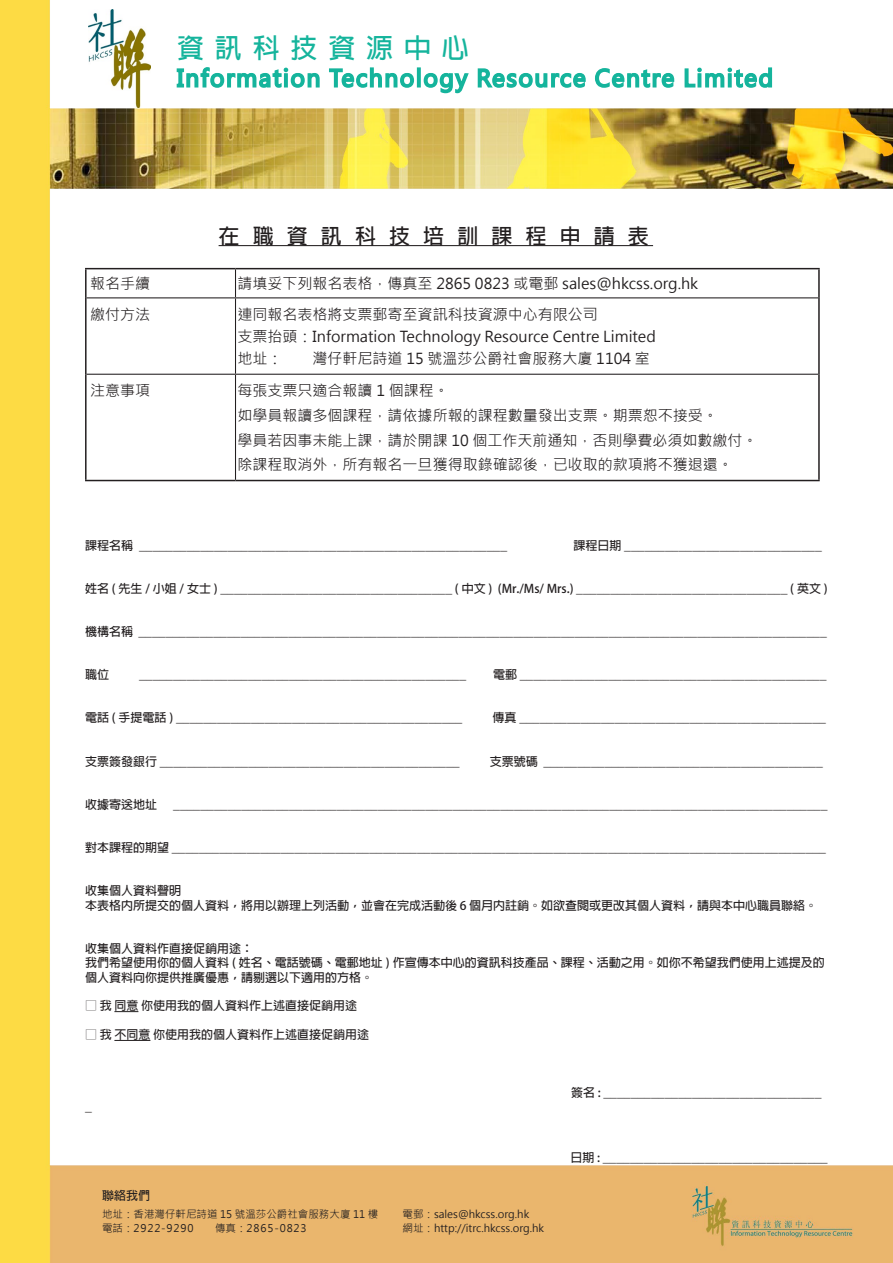
<style>
.page{position:relative;width:893px;height:1263px;background:#fff}
.page>*{position:absolute;margin:0;border:0;box-sizing:border-box;transform-origin:0 0}
.t1{font:700 27px "Adobe Fan Heiti Std";letter-spacing:.4em;color:#15b49c}
.t2{font:700 21px "Adobe Fan Heiti Std";color:#231f20}
.t3{font:15px/24.8px "Microsoft Jheng Hei";color:#231f20}
.t4{font:700 12px/14.4px "Adobe Fan Heiti Std";color:#231f20}
.t5{font:10.5px/14.4px "Microsoft Jheng Hei";color:#231f20}
.t6{font:10.5px "Microsoft Jheng Hei";letter-spacing:.08em;color:#231f20}
</style>
<div class="page">
<img style="left:0;top:0;width:893px;height:1263px">
<img style="left:88px;top:9px;width:62px;height:98px">
<svg style="left:176px;top:66px;width:145px;height:25px"></svg>
<svg style="left:328px;top:66px;width:87px;height:23px"></svg>
<div style="left:417px;top:67px;width:4px;height:21px;border:2px solid #15b49c"></div>
<svg style="left:422px;top:72px;width:48px;height:28px"></svg>
<svg style="left:477px;top:67px;width:110px;height:24px"></svg>
<svg style="left:594px;top:67px;width:81px;height:24px"></svg>
<svg style="left:683px;top:66px;width:90px;height:23px"></svg>
<hr style="left:219px;top:245px;width:434px;height:1px;background:#231f20">
<svg style="left:235px;top:269px;width:1px;height:28px"></svg>
<hr style="left:87px;top:297px;width:148px;height:1px;background:#231f20">
<hr style="left:235px;top:297px;width:583px;height:1px;background:#231f20">
<hr style="left:235px;top:298px;width:1px;height:76px;background:#231f20">
<hr style="left:87px;top:374px;width:148px;height:1px;background:#231f20">
<hr style="left:235px;top:374px;width:583px;height:1px;background:#231f20">
<hr style="left:235px;top:375px;width:1px;height:105px;background:#231f20">
<hr style="left:85px;top:268px;width:150px;height:1px;background:#231f20">
<hr style="left:85px;top:269px;width:2px;height:29px;background:#231f20">
<hr style="left:235px;top:268px;width:585px;height:1px;background:#231f20">
<hr style="left:818px;top:269px;width:2px;height:29px;background:#231f20">
<hr style="left:85px;top:298px;width:2px;height:76px;background:#231f20">
<hr style="left:818px;top:298px;width:2px;height:76px;background:#231f20">
<hr style="left:85px;top:374px;width:2px;height:106px;background:#231f20">
<hr style="left:818px;top:374px;width:2px;height:106px;background:#231f20">
<hr style="left:85px;top:480px;width:150px;height:1px;background:#231f20">
<hr style="left:235px;top:480px;width:585px;height:1px;background:#231f20">
<svg style="left:114px;top:1011px;width:24px;height:1px"></svg>
<hr style="left:114px;top:1040px;width:36px;height:1px;background:#231f20">
<h1 class="t1" style="left:177px;top:32px;width:293px">資訊科技資源中心</h1>
<h2 class="t2" style="left:219px;top:223px;width:432px">在 職 資 訊 科 技 培 訓 課 程 申 請 表</h2>
<p class="t3" style="left:90px;top:271px;width:61px">報名手續</p>
<p class="t3" style="left:238px;top:271px;width:462px">請填妥下列報名表格，傳真至 2865 0823 或電郵 sales@hkcss.org.hk</p>
<p class="t3" style="left:90px;top:302px;width:61px">繳付方法</p>
<p class="t3" style="left:238px;top:303px;width:420px;line-height:22.2px">連同報名表格將支票郵寄至資訊科技資源中心有限公司<br>支票抬頭：Information Technology Resource Centre Limited地址：</p>
<p class="t3" style="left:313px;top:346px;width:339px">灣仔軒尼詩道 15 號溫莎公爵社會服務大廈 1104 室</p>
<p class="t3" style="left:90px;top:378px;width:61px">注意事項</p>
<p class="t3" style="left:238px;top:378px;width:521px">每張支票只適合報讀 1 個課程。<br>如學員報讀多個課程，請依據所報的課程數量發出支票。期票恕不接受。<br>學員若因事未能上課，請於開課 10 個工作天前通知，否則學費必須如數繳付。除課程取消外，所有報名一旦獲得取錄確認後，已收取的款項將不獲退還。</p>
<p class="t4" style="left:85px;top:538px;width:424px">課程名稱 ______________________________________________________</p>
<p class="t4" style="left:573px;top:538px;width:250px">課程日期 _____________________________</p>
<p class="t4" style="left:85px;top:581px;width:744px">姓名 ( 先生 / 小姐 / 女士 ) __________________________________ ( 中文 ) (Mr./Ms/ Mrs.) _______________________________ ( 英文 )</p>
<p class="t4" style="left:85px;top:625px;width:743px">機構名稱 _____________________________________________________________________________________________________</p>
<p class="t4" style="left:85px;top:668px;width:25px">職位</p>
<p class="t4" style="left:139px;top:668px;width:329px">________________________________________________</p>
<p class="t4" style="left:493px;top:668px;width:335px">電郵 _____________________________________________</p>
<p class="t4" style="left:85px;top:711px;width:379px">電話 ( 手提電話 ) __________________________________________</p>
<p class="t4" style="left:493px;top:711px;width:335px">傳真 _____________________________________________</p>
<p class="t4" style="left:85px;top:754px;width:376px">支票簽發銀行 ____________________________________________</p>
<p class="t4" style="left:490px;top:754px;width:334px">支票號碼 _________________________________________</p>
<p class="t4" style="left:85px;top:797px;width:73px">收據寄送地址</p>
<p class="t4" style="left:173px;top:797px;width:656px">________________________________________________________________________________________________</p>
<p class="t4" style="left:85px;top:841px;width:743px">對本課程的期望 ________________________________________________________________________________________________</p>
<p class="t4" style="left:85px;top:884px;width:734px">收集個人資料聲明<br>本表格內所提交的個人資料，將用以辦理上列活動，並會在完成活動後 6 個月內註銷。如欲查閱或更改其個人資料，請與本中心職員聯絡。</p>
<p class="t4" style="left:85px;top:941px;width:741px">收集個人資料作直接促銷用途：<br>我們希望使用你的個人資料 ( 姓名、電話號碼、電郵地址 ) 作宣傳本中心的資訊科技產品、課程、活動之用。如你不希望我們使用上述提及的個人資料向你提供推廣優惠，請剔選以下適用的方格。</p>
<p class="t4" style="left:85px;top:999px;width:274px">□ 我 同意 你使用我的個人資料作上述直接促銷用途</p>
<p class="t4" style="left:85px;top:1028px;width:286px">□ 我 不同意 你使用我的個人資料作上述直接促銷用途</p>
<p class="t4" style="left:85px;top:1100px;width:8px">_</p>
<p class="t4" style="left:102px;top:1189px;width:49px">聯絡我們</p>
<p class="t5" style="left:102px;top:1207px;width:278px">地址：香港灣仔軒尼詩道 15 號溫莎公爵社會服務大廈 11 樓電話：2922-9290</p>
<p class="t6" style="left:215px;top:1222px;width:93px">傳真：2865-0823</p>
<p class="t5" style="left:403px;top:1207px;width:143px">電郵：sales@hkcss.org.hk<br>網址：http://itrc.hkcss.org.hk</p>
<p class="t4" style="left:571px;top:1085px;width:252px">簽名 : ________________________________</p>
<p class="t4" style="left:570px;top:1151px;width:259px">日期 : _________________________________</p>
</div>
